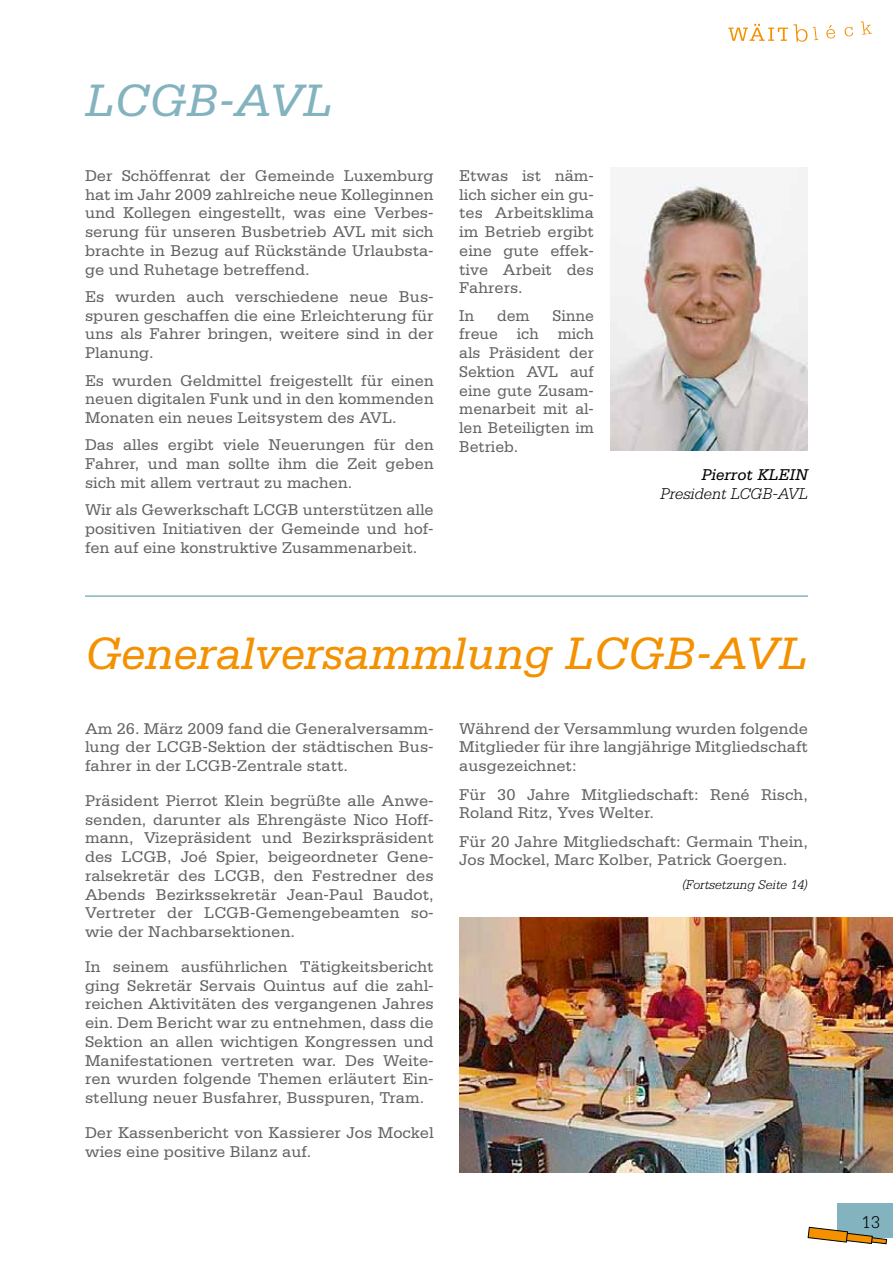
<style>
.page{position:relative;width:893px;height:1263px;background:#fff}
.page>*{position:absolute;margin:0;border:0;box-sizing:border-box;transform-origin:0 0}
.t1{font:italic 48px "Serifa Std";color:#f39100}
.t2{font:italic 48px "Serifa Std";color:#83b3bf}
.t3{font:300 18px "Serifa Std";color:#000}
.t4{font:16.5px/18.8px "Serifa Std";color:#636362;text-align:justify}
.t5{font:16.5px/18.8px "Serifa Std";color:#636362;text-align:justify;scale:.96 1}
.t6{font:italic 300 16.5px "Serifa Std";color:#000}
.t7{font:italic 16.5px "Serifa Std";color:#000}
.t8{font:italic 300 13.5px "Serifa Std";color:#000}
</style>
<div class="page">
<hr style="left:85px;top:595px;width:723px;height:2px;background:#83b3bf">
<img style="left:459px;top:917px;width:434px;height:255px">
<div style="left:838px;top:1203px;width:55px;height:34px;background:#83b3bf"></div>
<svg style="left:807px;top:1226px;width:80px;height:19px"></svg>
<svg style="left:826px;top:25px;width:9px;height:14px"></svg>
<svg style="left:844px;top:27px;width:9px;height:10px"></svg>
<svg style="left:861px;top:21px;width:11px;height:14px"></svg>
<svg style="left:728px;top:24px;width:90px;height:18px"></svg>
<img style="left:611px;top:168px;width:197px;height:283px">
<h1 class="t2" style="left:85px;top:74px;width:249px">LCGB -AVL</h1>
<p class="t4" style="left:85px;top:166px;width:350px">Der Schöffenrat der Gemeinde Luxemburg hat im Jahr 2009 zahlreiche neue Kolleginnen und Kollegen eingestellt, was eine Verbes&shy;serung für unseren Busbetrieb AVL mit sich brachte in Bezug auf Rückstände Urlaubsta&shy;ge und Ruhetage betreffend.</p>
<p class="t4" style="left:85px;top:287px;width:350px">Es wurden auch verschiedene neue Bus&shy;spuren geschaffen die eine Erleichterung für uns als Fahrer bringen, weitere sind in der Planung.</p>
<p class="t4" style="left:85px;top:371px;width:350px">Es wurden Geldmittel freigestellt für einen neuen digitalen Funk und in den kommenden Monaten ein neues Leitsystem des AVL.</p>
<p class="t4" style="left:85px;top:436px;width:350px">Das alles ergibt viele Neuerungen für den Fahrer, und man sollte ihm die Zeit geben sich mit allem vertraut zu machen.</p>
<p class="t4" style="left:85px;top:501px;width:350px">Wir als Gewerkschaft LCGB unterstützen alle positiven Initiativen der Gemeinde und hof&shy;fen auf eine konstruktive Zusammenarbeit.</p>
<p class="t4" style="left:459px;top:166px;width:136px">Etwas ist näm&shy;lich sicher ein gu&shy;tes Arbeitsklima im Betrieb ergibt eine gute effek&shy;tive Arbeit des Fahrers.</p>
<p class="t5" style="left:459px;top:306px;width:17px">In</p>
<p class="t5" style="left:497px;top:306px;width:35px">dem</p>
<p class="t5" style="left:459px;top:306px;width:142px;text-indent:93px">Sinne freue ich mich als Präsident der Sektion AVL auf eine gute Zusam&shy;menarbeit mit al&shy;len Beteiligten im Betrieb.</p>
<p class="t7" style="left:702px;top:465px;width:108px">Pierrot Kl ein</p>
<p class="t6" style="left:661px;top:485px;width:149px">President LCGB-AVL</p>
<h1 class="t1" style="left:85px;top:627px;width:724px">Generalversammlung LCGB -AVL</h1>
<p class="t4" style="left:85px;top:719px;width:350px">Am 26. März 2009 fand die Generalversamm&shy;lung der LCGB-Sektion der städtischen Bus&shy;fahrer in der LCGB-Zentrale statt.</p>
<p class="t4" style="left:85px;top:791px;width:350px">Präsident Pierrot Klein begrüßte alle Anwe&shy;senden, darunter als Ehrengäste Nico Hoff&shy;mann, Vizepräsident und Bezirkspräsident des LCGB, Joé Spier, beigeordneter Gene&shy;ralsekretär des LCGB, den Festredner des Abends Bezirkssekretär Jean-Paul Baudot, Vertreter der LCGB-Gemengebeamten so&shy;wie der Nachbarsektionen.</p>
<p class="t4" style="left:85px;top:957px;width:350px">In seinem ausführlichen Tätigkeitsbericht ging Sekretär Servais Quintus auf die zahl&shy;reichen Aktivitäten des vergangenen Jahres ein. Dem Bericht war zu entnehmen, dass die Sektion an allen wichtigen Kongressen und Manifestationen vertreten war. Des Weite&shy;ren wurden folgende Themen erläutert Ein&shy;stellung neuer Busfahrer, Busspuren, Tram.</p>
<p class="t4" style="left:85px;top:1123px;width:350px">Der Kassenbericht von Kassierer Jos Mockel wies eine positive Bilanz auf.</p>
<p class="t4" style="left:459px;top:719px;width:350px">Während der Versammlung wurden folgende Mitglieder für ihre langjährige Mitgliedschaft ausgezeichnet:</p>
<p class="t4" style="left:459px;top:785px;width:350px">Für 30 Jahre Mitgliedschaft: René Risch,<br>Roland Ritz, Yves Welter.</p>
<p class="t4" style="left:459px;top:832px;width:350px">Für 20 Jahre Mitgliedschaft: Germain Thein,<br>Jos Mockel, Marc Kolber, Patrick Goergen.</p>
<p class="t8" style="left:682px;top:877px;width:127px">(Fortsetzung Seite 14)</p>
<p class="t3" style="left:862px;top:1212px;width:19px">13</p>
</div>
